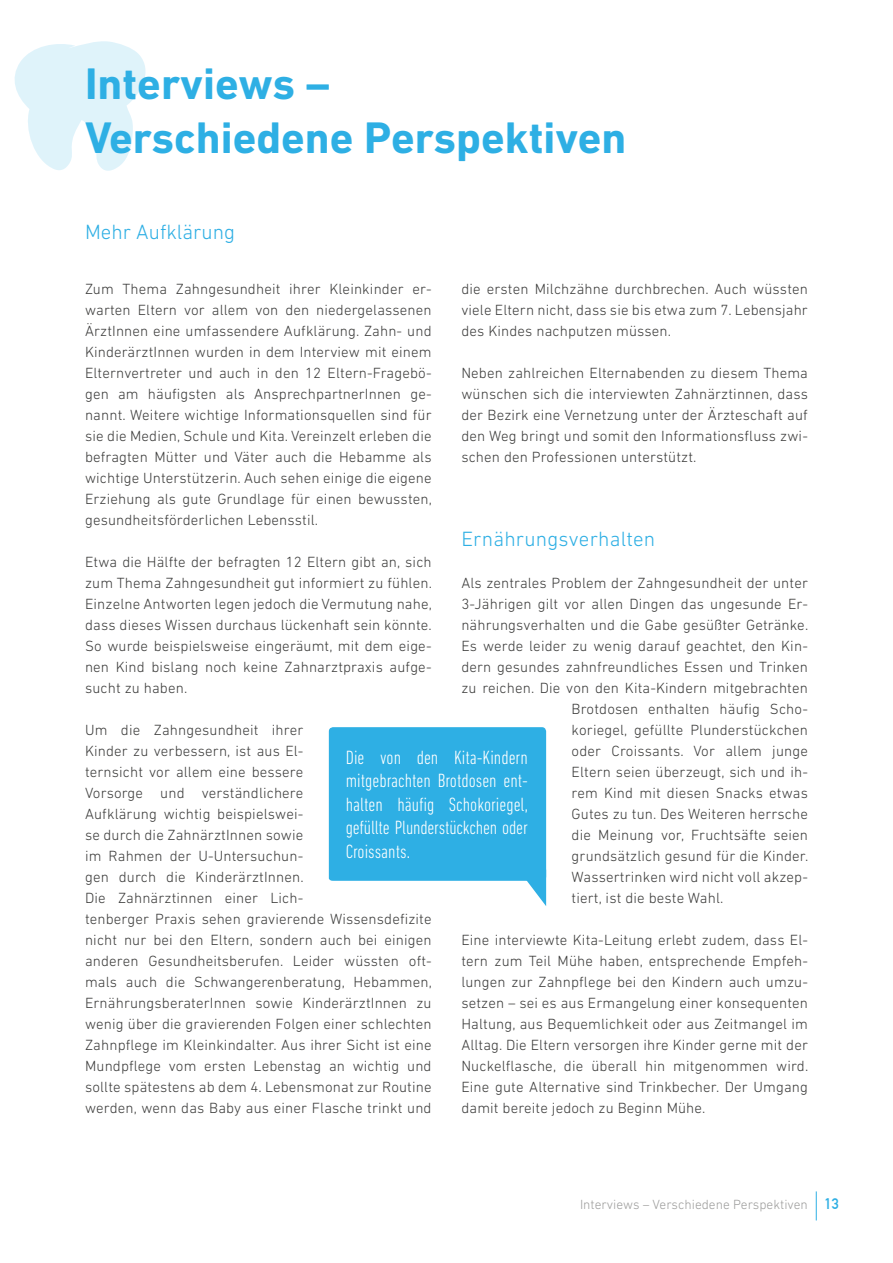
<style>
.page{position:relative;width:893px;height:1263px;background:#fff}
.page>*{position:absolute;margin:0;border:0;box-sizing:border-box;transform-origin:0 0}
.t1{font:700 45px/54px "DIN Next LT Pro";color:#2eafe4}
.t2{font:300 21px "DIN Next LT Pro";letter-spacing:.01em;color:#2eafe4}
.t3{font:300 condensed 19.5px/23.4px "DIN Next LT Pro";letter-spacing:-.01em;color:#fff;text-align:justify}
.t4{font:300 15px/21px "DIN Next LT Pro";letter-spacing:.01em;color:#3c3c3b;text-align:justify}
.t5{font:300 13.5px "DIN Next LT Pro";color:#9d9d9c}
.s1{font-family:"DIN Alternate";font-weight:700;font-size:15px;color:#2eafe4}
</style>
<div class="page">
<svg style="left:816px;top:1191px;width:1px;height:29px"></svg>
<svg style="left:14px;top:41px;width:132px;height:130px"></svg>
<svg style="left:329px;top:727px;width:217px;height:179px;background:#4ab9e7"></svg>
<h1 class="t1" style="left:85px;top:56px;width:543px">Interviews –<br>Verschiedene Perspektiven</h1>
<h2 class="t2" style="left:85px;top:219px;width:152px">Mehr Aufklärung</h2>
<p class="t4" style="left:85px;top:278px;width:348px">Zum Thema Zahngesundheit ihrer Kleinkinder er&shy;warten Eltern vor allem von den niedergelassenen ÄrztInnen eine umfassendere Aufklärung. Zahn- und KinderärztInnen wurden in dem Interview mit einem Elternvertreter und auch in den 12 Eltern-Fragebö&shy;gen am häufigsten als AnsprechpartnerInnen ge&shy;nannt. Weitere wichtige Informationsquellen sind für sie die Medien, Schule und Kita. Vereinzelt erleben die befragten Mütter und Väter auch die Hebamme als wichtige Unterstützerin. Auch sehen einige die eigene Erziehung als gute Grundlage für einen bewussten, gesundheitsförderlichen Lebensstil.</p>
<p class="t4" style="left:85px;top:551px;width:348px">Etwa die Hälfte der befragten 12 Eltern gibt an, sich zum Thema Zahngesundheit gut informiert zu fühlen.<br>Einzelne Antworten legen jedoch die Vermutung nahe, dass dieses Wissen durchaus lückenhaft sein könnte.<br>So wurde beispielsweise eingeräumt, mit dem eige&shy;nen Kind bislang noch keine Zahnarztpraxis aufge&shy;sucht zu haben.</p>
<p class="t4" style="left:85px;top:719px;width:348px;text-align:left">Um die Zahngesundheit ihrer<br>Kinder zu verbessern, ist aus El-<br>ternsicht vor allem eine bessere<br>Vorsorge und verständlichere<br>Aufklärung wichtig beispielswei-<br>se durch die ZahnärztInnen sowie<br>im Rahmen der U-Untersuchun-<br>gen durch die KinderärztInnen.<br>Die Zahnärztinnen einer Lich-<br>tenberger Praxis sehen gravierende Wissensdefizite nicht nur bei den Eltern, sondern auch bei einigen anderen Gesundheitsberufen. Leider wüssten oft&shy;mals auch die Schwangerenberatung, Hebammen, ErnährungsberaterInnen sowie KinderärztInnen zu wenig über die gravierenden Folgen einer schlechten Zahnpflege im Kleinkindalter. Aus ihrer Sicht ist eine Mundpflege vom ersten Lebenstag an wichtig und sollte spätestens ab dem 4. Lebensmonat zur Routine werden, wenn das Baby aus einer Flasche trinkt und</p>
<p class="t4" style="left:461px;top:278px;width:348px">die ersten Milchzähne durchbrechen. Auch wüssten viele Eltern nicht, dass sie bis etwa zum 7. Lebensjahr des Kindes nachputzen müssen.</p>
<p class="t4" style="left:461px;top:362px;width:348px">Neben zahlreichen Elternabenden zu diesem Thema wünschen sich die interviewten Zahnärztinnen, dass der Bezirk eine Vernetzung unter der Ärzteschaft auf den Weg bringt und somit den Informationsfluss zwi&shy;schen den Professionen unterstützt.</p>
<p class="t2" style="left:461px;top:527px;width:195px">Ernährungsverhalten</p>
<p class="t4" style="left:461px;top:572px;width:348px">Als zentrales Problem der Zahngesundheit der unter</p>
<p class="t4" style="left:461px;top:593px;width:348px">3-Jährigen gilt vor allen Dingen das ungesunde Er-</p>
<p class="t4" style="left:461px;top:614px;width:348px">nährungsverhalten und die Gabe gesüßter Getränke.</p>
<p class="t4" style="left:461px;top:635px;width:348px">Es werde leider zu wenig darauf geachtet, den Kin-</p>
<p class="t4" style="left:461px;top:656px;width:348px">dern gesundes zahnfreundliches Essen und Trinken</p>
<p class="t4" style="left:461px;top:677px;width:348px">zu reichen. Die von den Kita-Kindern mitgebrachten</p>
<p class="t4" style="left:572px;top:698px;width:238px">Brotdosen enthalten häufig Scho-</p>
<p class="t4" style="left:572px;top:719px;width:238px">koriegel, gefüllte Plunderstückchen</p>
<p class="t4" style="left:572px;top:740px;width:238px">oder Croissants. Vor allem junge</p>
<p class="t4" style="left:572px;top:761px;width:238px">Eltern seien überzeugt, sich und ih-</p>
<p class="t4" style="left:572px;top:782px;width:238px">rem Kind mit diesen Snacks etwas</p>
<p class="t4" style="left:572px;top:803px;width:238px">Gutes zu tun. Des Weiteren herrsche</p>
<p class="t4" style="left:572px;top:824px;width:238px">die Meinung vor, Fruchtsäfte seien</p>
<p class="t4" style="left:572px;top:845px;width:238px">grundsätzlich gesund für die Kinder.</p>
<p class="t4" style="left:572px;top:866px;width:238px">Wassertrinken wird nicht voll akzep-</p>
<p class="t4" style="left:572px;top:887px;width:153px">tiert, ist die beste Wahl.</p>
<p class="t4" style="left:461px;top:929px;width:348px">Eine interviewte Kita-Leitung erlebt zudem, dass El&shy;tern zum Teil Mühe haben, entsprechende Empfeh&shy;lungen zur Zahnpflege bei den Kindern auch umzu&shy;setzen – sei es aus Ermangelung einer konsequenten Haltung, aus Bequemlichkeit oder aus Zeitmangel im Alltag. Die Eltern versorgen ihre Kinder gerne mit der Nuckelflasche, die überall hin mitgenommen wird.<br>Eine gute Alternative sind Trinkbecher. Der Umgang damit bereite jedoch zu Beginn Mühe.</p>
<h3 class="t3" style="left:346px;top:746px;width:184px">Die von den Kita-Kindern mitgebrachten Brotdosen ent&shy;halten häufig Schokoriegel, gefüllte Plunderstückchen oder Croissants.</h3>
<p class="t5" style="left:580px;top:1196px;width:260px">Interviews – Verschiedene Perspektiven <span class="s1">13</span></p>
</div>
